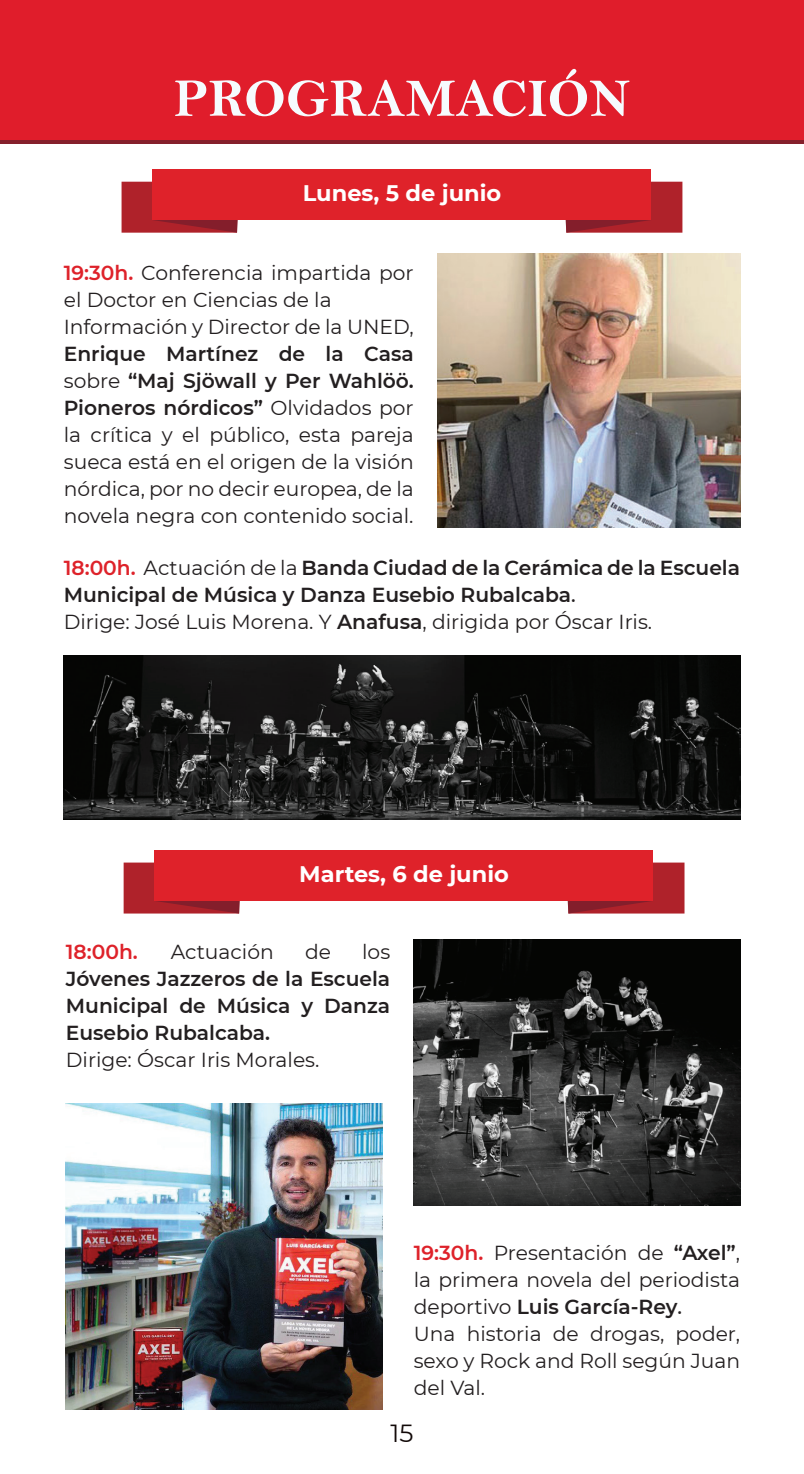
<style>
.page{position:relative;width:804px;height:1474px;background:#fff}
.page>*{position:absolute;margin:0;border:0;box-sizing:border-box;transform-origin:0 0}
.t1{font:54px "Bell MT Bold";color:#f6fbfe}
.t2{font:24.75px "Montserrat";color:#120908}
.t3{font:700 22.5px "Montserrat";color:#fff}
.t4{font:20.25px/27px "Montserrat";color:#231f20}
.t5{font:600 20.25px/27px "Montserrat";color:#231f20;text-align:justify}
.t6{font:600 20.25px "Montserrat";color:#de222a}
.s1{font-weight:600;color:#de222a}
.s2{font-weight:600}
.s3{color:#de222a}
.s4{font-weight:400}
.s5{font-weight:500}
</style>
<div class="page">
<img style="left:63px;top:181px;width:678px;height:1164px">
<div style="left:0;top:0;width:19px;height:140px;background:#e01d2b"></div>
<div style="left:19px;top:0;width:785px;height:140px;background:#e01d2b"></div>
<hr style="left:0;top:140px;width:19px;height:4px;background:#851f2b">
<hr style="left:19px;top:140px;width:785px;height:4px;background:#851f2b">
<svg style="left:565px;top:182px;width:117px;height:51px"></svg>
<svg style="left:122px;top:182px;width:116px;height:51px"></svg>
<div style="left:152px;top:169px;width:499px;height:51px;background:#df222a"></div>
<img style="left:64px;top:656px;width:676px;height:163px">
<svg style="left:567px;top:862px;width:117px;height:51px"></svg>
<svg style="left:124px;top:862px;width:116px;height:51px"></svg>
<div style="left:154px;top:850px;width:499px;height:51px;background:#df222a"></div>
<img style="left:437px;top:254px;width:303px;height:273px">
<img style="left:414px;top:939px;width:326px;height:266px">
<img style="left:66px;top:1103px;width:316px;height:306px">
<h1 class="t1" style="left:174px;top:66px;width:458px">PROGRAMACIÓN</h1>
<p class="t3" style="left:303px;top:177px;width:200px">Lunes, 5 de junio</p>
<p class="t4" style="left:64px;top:258px;width:351px"><span class="s1">19:30h.</span> Conferencia impartida por el Doctor en Ciencias de la<br>Información y Director de la UNED,</p>
<p class="t4" style="left:64px;top:339px;width:351px;text-align:justify"><span class="s2">Enrique Martínez de la Casa </span>sobre <span class="s2">“Maj Sjöwall y Per Wahlöö.<br>Pioneros nórdicos”</span> Olvidados por la crítica y el público, esta pareja sueca está en el origen de la visión nórdica, por no decir europea, de la novela negra con contenido social.</p>
<p class="t5" style="left:64px;top:554px;width:678px;text-align:left"><span class="s3">18:00h.</span> <span class="s4">Actuación de la</span> Banda Ciudad de la Cerámica de la Escuela<br>Municipal de Música y Danza Eusebio Rubalcaba<span class="s5">.<br></span><span class="s4">Dirige: José Luis Morena. Y</span> Anafusa<span class="s4">, dirigida por Óscar Iris.</span></p>
<p class="t3" style="left:299px;top:857px;width:211px">Martes, 6 de junio</p>
<p class="t6" style="left:66px;top:937px;width:73px">18:00h.</p>
<p class="t4" style="left:171px;top:937px;width:105px">Actuación</p>
<p class="t4" style="left:305px;top:937px;width:27px">de</p>
<p class="t4" style="left:362px;top:937px;width:30px">los</p>
<p class="t5" style="left:66px;top:964px;width:326px">Jóvenes Jazzeros de la Escuela Municipal de Música y Danza Eusebio Rubalcaba.</p>
<p class="t4" style="left:66px;top:1045px;width:255px">Dirige: Óscar Iris Morales.</p>
<p class="t4" style="left:414px;top:1238px;width:328px"><span class="s1">19:30h.</span> Presentación de <span class="s2">“Axel”</span>, la primera novela del periodista deportivo <span class="s2">Luis García-Rey</span><span class="s5">.<br></span>Una historia de drogas, poder, sexo y Rock and Roll según Juan del Val.</p>
<p class="t2" style="left:390px;top:1416px;width:24px">15</p>
</div>
